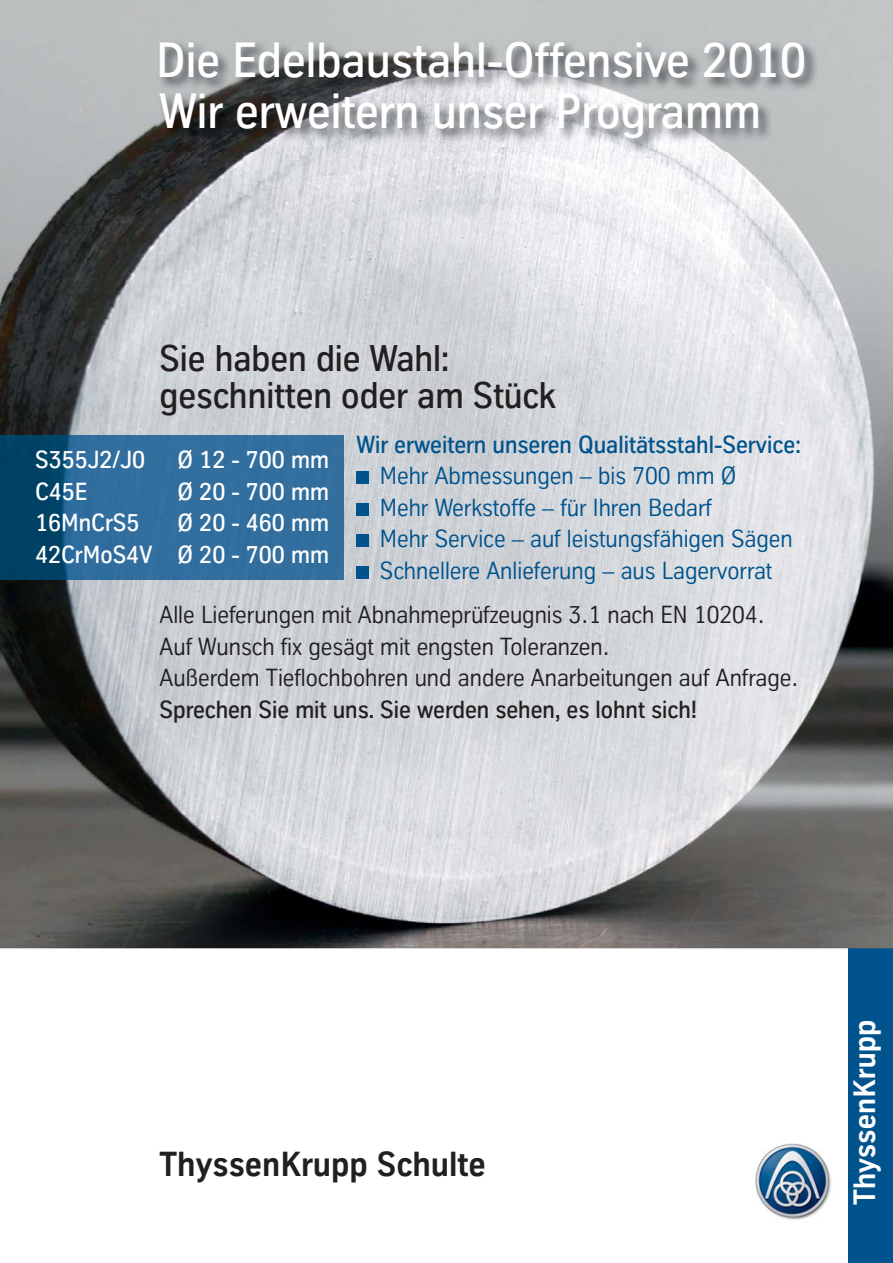
<style>
.page{position:relative;width:893px;height:1263px;background:#fff}
.page>*{position:absolute;margin:0;border:0;box-sizing:border-box;transform-origin:0 0}
.t1{font:500 48px/51px "TK Type";color:#fff}
.t2{font:500 36px/37.5px "TK Type";color:#231f20}
.t3{font:700 33.75px "TK Type";color:#231f20}
.t4{font:30px "TK Type Logo";color:#fff}
.t5{font:24px/31.5px "TK Type";color:#231f20}
.t6{font:24px/31.5px "TK Type";color:#00538d}
.t7{font:500 24px/31.5px "TK Type";color:#fff;text-align:right}
.t8{font:500 24px "TK Type";color:#231f20}
.t9{font:500 24px "TK Type";color:#00538d}
</style>
<div class="page">
<div style="left:848px;top:944px;width:45px;height:319px;background:#00538d"></div>
<img style="left:0;top:0;width:893px;height:948px">
<img style="left:755px;top:1143px;width:76px;height:77px">
<div style="left:356px;top:471px;width:13px;height:13px;background:#00538d"></div>
<div style="left:356px;top:503px;width:13px;height:13px;background:#00538d"></div>
<div style="left:356px;top:534px;width:13px;height:13px;background:#00538d"></div>
<div style="left:356px;top:566px;width:13px;height:13px;background:#00538d"></div>
<img style="left:157px;top:39px;width:661px;height:113px">
<img style="left:0;top:436px;width:343px;height:143px">
<h1 class="t1" style="left:156px;top:39px;width:652px">Die Edelbaustahl-Offensive 2010<br>Wir erweitern unser Programm</h1>
<h2 class="t2" style="left:159px;top:343px;width:398px">Sie haben die Wahl: geschnitten oder am Stück</h2>
<p class="t9" style="left:356px;top:435px;width:446px">Wir erweitern unseren Qualitätsstahl-Service:</p>
<p class="t6" style="left:380px;top:462px;width:414px">Mehr Abmessungen – bis 700 mm Ø<br>Mehr Werkstoffe – für Ihren Bedarf<br>Mehr Service – auf leistungsfähigen Sägen Schnellere Anlieferung – aus Lagervorrat</p>
<p class="t5" style="left:159px;top:601px;width:640px">Alle Lieferungen mit Abnahmeprüfzeugnis 3.1 nach EN 10204.<br>Auf Wunsch fix gesägt mit engsten Toleranzen.<br>Außerdem Tieflochbohren und andere Anarbeitungen auf Anfrage.</p>
<p class="t8" style="left:159px;top:700px;width:539px">Sprechen Sie mit uns. Sie werden sehen, es lohnt sich!</p>
<p class="t7" style="left:35px;top:446px;width:112px">S355J2/J0</p>
<p class="t7" style="left:178px;top:446px;width:153px">Ø 12 - 700 mm</p>
<p class="t7" style="left:35px;top:478px;width:54px">C45E</p>
<p class="t7" style="left:178px;top:478px;width:153px">Ø 20 - 700 mm</p>
<p class="t7" style="left:35px;top:509px;width:106px">16MnCrS5</p>
<p class="t7" style="left:35px;top:509px;width:295px">Ø 20 - 460 mm<br>42CrMoS4V Ø 20 - 700 mm</p>
<h3 class="t3" style="left:159px;top:1151px;width:328px">ThyssenKrupp Schulte</h3>
<p class="t4" style="left:853px;top:1205px;width:187px;rotate:-90deg">tk</p>
</div>
